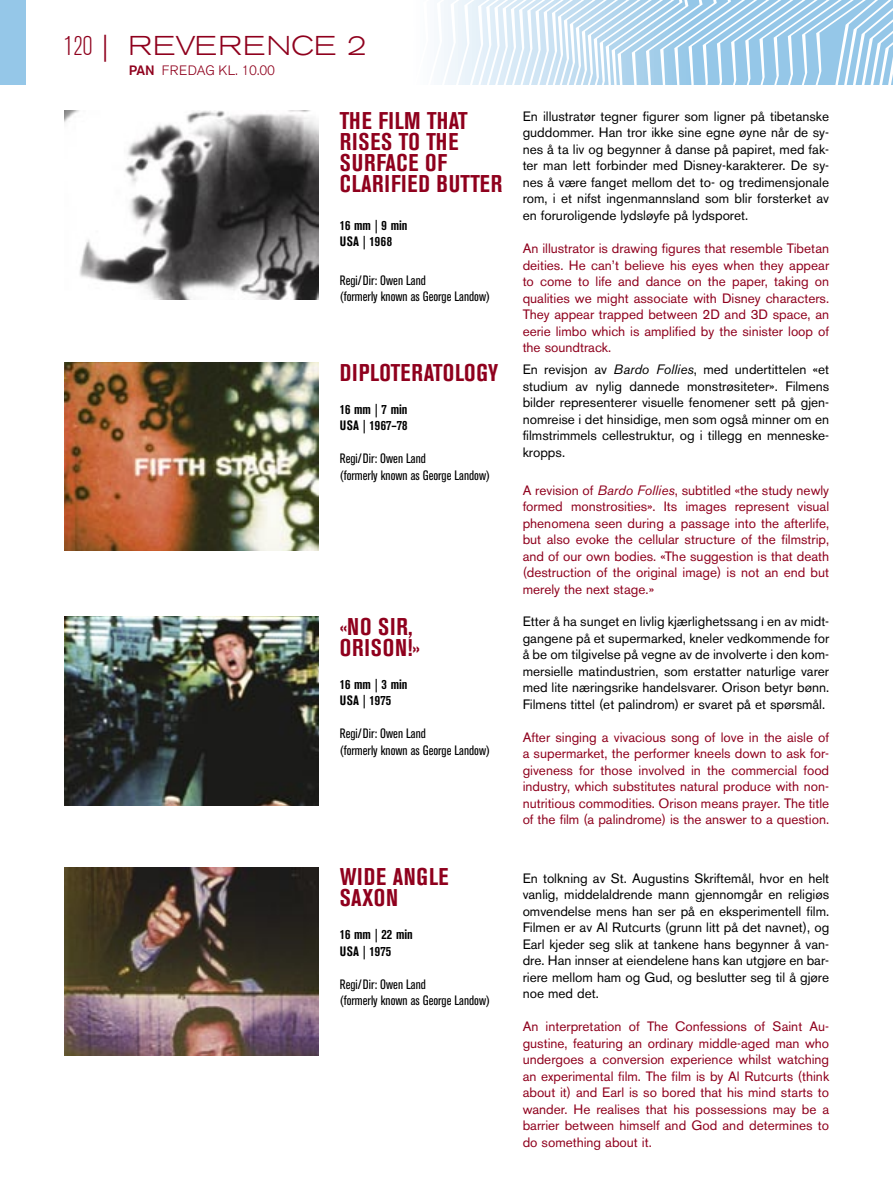
<style>
.page{position:relative;width:893px;height:1191px;background:#fff}
.page>*{position:absolute;margin:0;border:0;box-sizing:border-box;transform-origin:0 0}
.t1{font:300 expanded 27px "Akzidenz Grotesk BE";letter-spacing:.03em;color:#8f001d}
.brødtekst_film{font:700 condensed 24px "Akzidenz Grotesk BE";letter-spacing:.035em;color:#8f001d}
.brødtekst_film-2{font:700 condensed 24px "Akzidenz Grotesk BE";letter-spacing:.015em;color:#8f001d}
.brødtekst_film-3{font:13.5px/16.5px "Akzidenz Grotesk BE";color:#8f001d;text-align:justify}
.brødtekst_film-4{font:13.5px/16.5px "Akzidenz Grotesk BE";color:#000;text-align:justify}
.t2{font:condensed 13.5px "Akzidenz Grotesk BE";color:#000}
.brødtekst_film-5{font:700 condensed 13.5px "Akzidenz Grotesk BE";color:#000}
.t3{font:300 13.5px "Akzidenz Grotesk BE";letter-spacing:.01em;color:#8f001d}
.s1{font-stretch:condensed}
.s2{font-weight:500}
.s3{font-style:italic}
</style>
<div class="page">
<div style="left:0;top:0;width:26px;height:85px;background:#95c7e8"></div>
<svg style="left:441px;top:0;width:452px;height:84px"></svg>
<img style="left:65px;top:111px;width:254px;height:188px">
<img style="left:65px;top:362px;width:254px;height:189px">
<img style="left:65px;top:617px;width:254px;height:188px">
<img style="left:65px;top:867px;width:254px;height:188px">
<p class="t1" style="left:64px;top:31px;width:304px"><span class="s1">120</span> | REVERENCE 2</p>
<p class="t3" style="left:129px;top:63px;width:148px"><span class="s2">PAN</span> FREDAG KL. 10.00</p>
<p class="brødtekst_film-2" style="left:340px;top:107px;width:129px">THE FILM THAT</p>
<p class="brødtekst_film" style="left:340px;top:128px;width:120px">RISES TO THE</p>
<p class="brødtekst_film" style="left:340px;top:149px;width:109px">SURFACE OF</p>
<p class="brødtekst_film" style="left:340px;top:170px;width:164px">CLARIFIED BUTTER</p>
<p class="brødtekst_film-5" style="left:340px;top:217px;width:69px">16 mm | 9 min</p>
<p class="brødtekst_film-5" style="left:340px;top:234px;width:54px">USA | 1968</p>
<p class="t2" style="left:340px;top:272px;width:88px">Regi/Dir: Owen Land</p>
<p class="t2" style="left:340px;top:289px;width:152px">(formerly known as George Landow)</p>
<p class="brødtekst_film-2" style="left:340px;top:358px;width:160px">DIPLOTERATOLOGY</p>
<p class="brødtekst_film-5" style="left:340px;top:401px;width:69px">16 mm | 7 min</p>
<p class="brødtekst_film-5" style="left:340px;top:418px;width:69px">USA | 1967–78</p>
<p class="t2" style="left:340px;top:451px;width:88px">Regi/Dir: Owen Land</p>
<p class="t2" style="left:340px;top:467px;width:152px">(formerly known as George Landow)</p>
<p class="brødtekst_film" style="left:340px;top:613px;width:74px">«NO SIR,</p>
<p class="brødtekst_film" style="left:340px;top:634px;width:82px">ORISON!»</p>
<p class="brødtekst_film-5" style="left:340px;top:676px;width:69px">16 mm | 3 min</p>
<p class="brødtekst_film-5" style="left:340px;top:693px;width:53px">USA | 1975</p>
<p class="t2" style="left:340px;top:726px;width:88px">Regi/Dir: Owen Land</p>
<p class="t2" style="left:340px;top:742px;width:152px">(formerly known as George Landow)</p>
<p class="brødtekst_film" style="left:340px;top:863px;width:110px">WIDE ANGLE</p>
<p class="brødtekst_film" style="left:340px;top:884px;width:60px">SAXON</p>
<p class="brødtekst_film-5" style="left:340px;top:926px;width:75px">16 mm | 22 min</p>
<p class="brødtekst_film-5" style="left:340px;top:943px;width:53px">USA | 1975</p>
<p class="t2" style="left:340px;top:976px;width:88px">Regi/Dir: Owen Land</p>
<p class="t2" style="left:340px;top:993px;width:152px">(formerly known as George Landow)</p>
<p class="brødtekst_film-4" style="left:523px;top:108px;width:308px">En illustratør tegner figurer som ligner på tibetanske guddommer. Han tror ikke sine egne øyne når de sy&shy;nes å ta liv og begynner å danse på papiret, med fak&shy;ter man lett forbinder med Disney-karakterer. De sy&shy;nes å være fanget mellom det to- og tredimensjonale rom, i et nifst ingenmannsland som blir forsterket av en foruroligende lydsløyfe på lydsporet.</p>
<p class="brødtekst_film-3" style="left:523px;top:240px;width:308px">An illustrator is drawing figures that resemble Tibetan deities. He can’t believe his eyes when they appear to come to life and dance on the paper, taking on qualities we might associate with Disney characters.<br>They appear trapped between 2D and 3D space, an eerie limbo which is amplified by the sinister loop of the soundtrack.</p>
<p class="brødtekst_film-4" style="left:523px;top:361px;width:308px">En revisjon av <span class="s3">Bardo Follies</span>, med undertittelen «et studium av nylig dannede monstrøsiteter». Filmens bilder representerer visuelle fenomener sett på gjen&shy;nomreise i det hinsidige, men som også minner om en filmstrimmels cellestruktur, og i tillegg en menneske&shy;kropps.</p>
<p class="brødtekst_film-3" style="left:523px;top:482px;width:308px">A revision of <span class="s3">Bardo Follies</span>, subtitled «the study newly formed monstrosities». Its images represent visual phenomena seen during a passage into the afterlife, but also evoke the cellular structure of the filmstrip, and of our own bodies. «The suggestion is that death (destruction of the original image) is not an end but merely the next stage.»</p>
<p class="brødtekst_film-4" style="left:523px;top:613px;width:308px">Etter å ha sunget en livlig kjærlighetssang i en av midt&shy;gangene på et supermarked, kneler vedkommende for å be om tilgivelse på vegne av de involverte i den kom&shy;mersielle matindustrien, som erstatter naturlige varer med lite næringsrike handelsvarer. Orison betyr bønn.<br>Filmens tittel (et palindrom) er svaret på et spørsmål.</p>
<p class="brødtekst_film-3" style="left:523px;top:728px;width:308px">After singing a vivacious song of love in the aisle of a supermarket, the performer kneels down to ask for&shy;giveness for those involved in the commercial food industry, which substitutes natural produce with non&shy;nutritious commodities. Orison means prayer. The title of the film (a palindrome) is the answer to a question.</p>
<p class="brødtekst_film-4" style="left:523px;top:869px;width:308px">En tolkning av St. Augustins Skriftemål, hvor en helt vanlig, middelaldrende mann gjennomgår en religiøs omvendelse mens han ser på en eksperimentell film.<br>Filmen er av Al Rutcurts (grunn litt på det navnet), og Earl kjeder seg slik at tankene hans begynner å van&shy;dre. Han innser at eiendelene hans kan utgjøre en bar&shy;riere mellom ham og Gud, og beslutter seg til å gjøre noe med det.</p>
<p class="brødtekst_film-3" style="left:523px;top:1018px;width:308px">An interpretation of The Confessions of Saint Au&shy;gustine, featuring an ordinary middle-aged man who undergoes a conversion experience whilst watching an experimental film. The film is by Al Rutcurts (think about it) and Earl is so bored that his mind starts to wander. He realises that his possessions may be a barrier between himself and God and determines to do something about it.</p>
</div>
